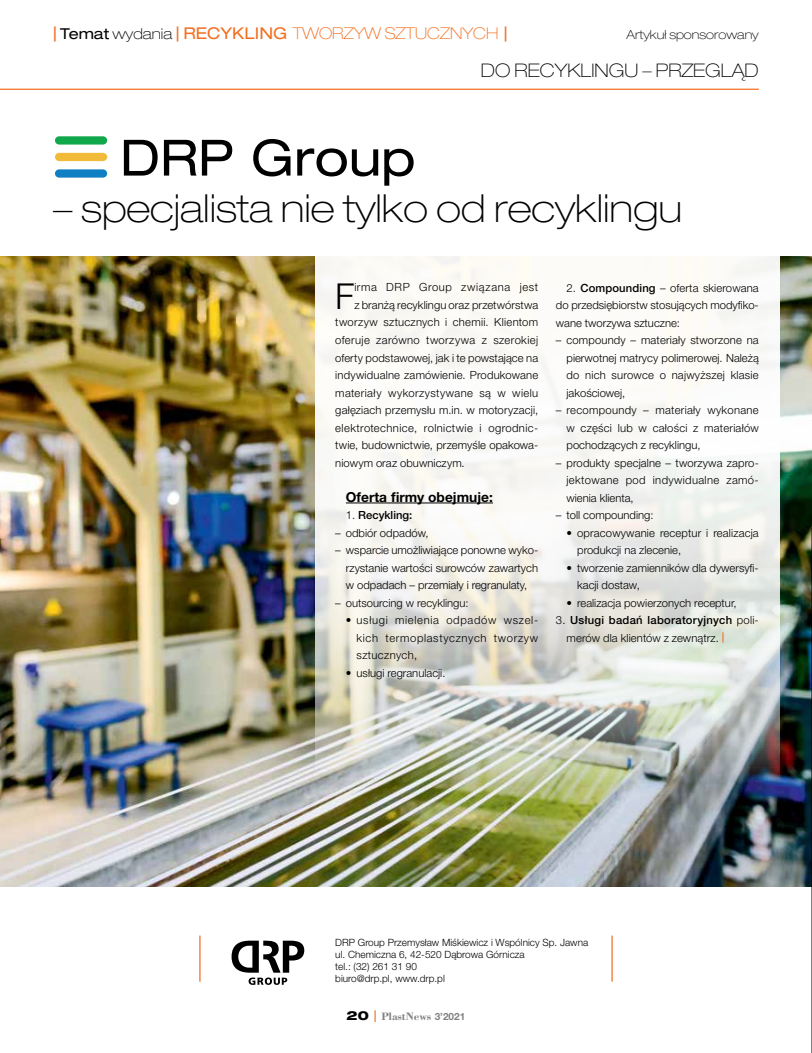
<style>
.page{position:relative;width:812px;height:1053px;background:#fff}
.page>*{position:absolute;margin:0;border:0;box-sizing:border-box;transform-origin:0 0}
.t1{font:expanded 50px "Helvetica Neue LT Pro";color:#000}
.t2{font:100 expanded 38.75px "Helvetica Neue LT Pro";color:#000}
.t3{font:300 35.75px "Helvetica Neue LT Pro";color:#000}
.t4{font:100 expanded 18.75px "Helvetica Neue LT Pro";color:#000}
.t5{font:100 expanded 16.25px "Helvetica Neue LT Pro";color:#f36f21}
.t6{font:700 13.75px "Helvetica Neue LT Pro";color:#000}
.t7{font:100 expanded 12.5px "Helvetica Neue LT Pro";color:#000}
.t8{font:300 11.25px/17.5px "Helvetica Neue LT Pro";letter-spacing:.01em;color:#000;text-align:justify}
.t9{font:300 11.25px "Helvetica Neue LT Pro";letter-spacing:.035em;color:#000}
.t10{font:300 11.25px "Helvetica Neue LT Pro";letter-spacing:.055em;color:#000}
.t11{font:500 11.25px "Helvetica Neue LT Pro";color:#000}
.t12{font:300 10px/12px "Helvetica Neue LT Pro";color:#000}
.t13{font:700 10px "Bodoni PL";color:#808285}
.s1{font-weight:400;font-size:15px;color:#000}
.s2{font-size:15px;color:#000}
.s3{font-weight:400}
.s4{font-weight:300}
.s5{font-weight:500}
.s6{font-family:"Helvetica Neue LT Pro";font-weight:800;font-stretch:expanded;font-size:12.5px;color:#000}
.s7{font-family:"Helvetica Neue LT Pro"}
</style>
<div class="page">
<img style="left:0;top:256px;width:811px;height:630px">
<svg style="left:315px;top:256px;width:465px;height:525px;fill:#f6f5f2"></svg>
<hr style="left:346px;top:502px;width:147px;height:1px;background:#000">
<svg style="left:811px;top:528px;width:1px;height:524px"></svg>
<hr style="left:0;top:89px;width:758px;height:1px;background:#f36f21">
<hr style="left:199px;top:935px;width:1px;height:46px;background:#f36f21">
<hr style="left:611px;top:935px;width:1px;height:46px;background:#f36f21">
<svg style="left:231px;top:940px;width:73px;height:44px"></svg>
<div style="left:55px;top:153px;width:52px;height:8px;background:#f1bb39;border-radius:4px"></div>
<div style="left:55px;top:169px;width:52px;height:9px;background:#1080c4;border-radius:4px"></div>
<div style="left:55px;top:136px;width:52px;height:8px;background:#11a84b;border-radius:4px"></div>
<h3 class="t5" style="left:60px;top:24px;width:440px"><span class="s1">Temat</span> <span class="s2">wydania</span> <span class="s3">RECYKLING</span> TWORZYW SZTUCZNYCH</h3>
<p class="t7" style="left:626px;top:27px;width:134px">Artykuł sponsorowany</p>
<h3 class="t4" style="left:480px;top:59px;width:279px">DO RECYKLINGU – PRZEGLĄD</h3>
<h1 class="t1" style="left:120px;top:129px;width:297px">DRP Group</h1>
<h2 class="t2" style="left:53px;top:185px;width:630px">– specjalista nie tylko od recyklingu</h2>
<h3 class="t3" style="left:335px;top:274px;width:21px">F</h3>
<p class="t10" style="left:354px;top:280px;width:185px">irma DRP Group związana jest</p>
<p class="t8" style="left:354px;top:296px;width:185px">z branżą recyklingu oraz przetwórstwa</p>
<p class="t8" style="left:335px;top:313px;width:204px">tworzyw sztucznych i chemii. Klientom</p>
<p class="t9" style="left:335px;top:333px;width:204px">oferuje zarówno tworzywa z szerokiej</p>
<p class="t8" style="left:335px;top:348px;width:204px">oferty podstawowej, jak i te powstające na</p>
<p class="t8" style="left:335px;top:366px;width:204px">indywidualne zamówienie. Produkowane</p>
<p class="t9" style="left:335px;top:385px;width:204px">materiały wykorzystywane są w wielu</p>
<p class="t8" style="left:335px;top:401px;width:204px">gałęziach przemysłu m.in. w motoryzacji,</p>
<p class="t9" style="left:335px;top:420px;width:204px">elektrotechnice, rolnictwie i ogrodnic-</p>
<p class="t8" style="left:335px;top:436px;width:204px">twie, budownictwie, przemyśle opakowa-</p>
<p class="t8" style="left:335px;top:453px;width:131px">niowym oraz obuwniczym.</p>
<p class="t6" style="left:346px;top:488px;width:148px">Oferta firmy obejmuje:</p>
<p class="t11" style="left:346px;top:508px;width:68px"><span class="s4">1.</span> Recykling:</p>
<p class="t8" style="left:335px;top:523px;width:95px">– odbiór odpadów,</p>
<p class="t8" style="left:346px;top:541px;width:194px;text-indent:-11px">– wsparcie umożliwiające ponowne wyko&shy;rzystanie wartości surowców zawartych w odpadach – przemiały i regranulaty,</p>
<p class="t8" style="left:335px;top:593px;width:135px">– outsourcing w recyklingu:</p>
<p class="t8" style="left:356px;top:611px;width:183px;text-indent:-11px"><span class="s5">•</span> usługi mielenia odpadów wszel&shy;kich termoplastycznych tworzyw sztucznych,</p>
<p class="t8" style="left:346px;top:663px;width:101px"><span class="s5">•</span> usługi regranulacji.</p>
<p class="t8" style="left:556px;top:278px;width:204px;text-indent:11px">2. <span class="s5">Compounding</span> – oferta skierowana do przedsiębiorstw stosujących modyfiko&shy;wane tworzywa sztuczne:</p>
<p class="t8" style="left:566px;top:331px;width:194px;text-indent:-11px">– compoundy – materiały stworzone na pierwotnej matrycy polimerowej. Należą do nich surowce o najwyższej klasie jakościowej,</p>
<p class="t8" style="left:566px;top:401px;width:194px;text-indent:-11px">– recompoundy – materiały wykonane w części lub w całości z materiałów pochodzących z recyklingu,</p>
<p class="t8" style="left:566px;top:453px;width:194px;text-indent:-11px">– produkty specjalne – tworzywa zapro&shy;jektowane pod indywidualne zamó&shy;wienia klienta,</p>
<p class="t8" style="left:556px;top:506px;width:99px">– toll compounding:</p>
<p class="t8" style="left:577px;top:523px;width:183px;text-indent:-11px"><span class="s5">•</span> opracowywanie receptur i realizacja produkcji na zlecenie,</p>
<p class="t8" style="left:577px;top:558px;width:183px;text-indent:-11px"><span class="s5">•</span> tworzenie zamienników dla dywersyfi&shy;kacji dostaw,</p>
<p class="t8" style="left:566px;top:593px;width:171px"><span class="s5">•</span> realizacja powierzonych receptur,</p>
<p class="t8" style="left:566px;top:611px;width:194px;text-indent:-11px">3. <span class="s5">Usługi badań laboratoryjnych</span> poli&shy;merów dla klientów z zewnątrz.</p>
<p class="t12" style="left:335px;top:935px;width:254px">DRP Group Przemysław Miśkiewicz i Wspólnicy Sp. Jawna ul. Chemiczna 6, 42-520 Dąbrowa Górnicza<br>tel.: (32) 261 31 90<br>biuro@drp.pl, www.drp.pl</p>
<p class="t13" style="left:346px;top:1009px;width:120px"><span class="s6">20</span> PlastNews <span class="s7">3’2021</span></p>
</div>
